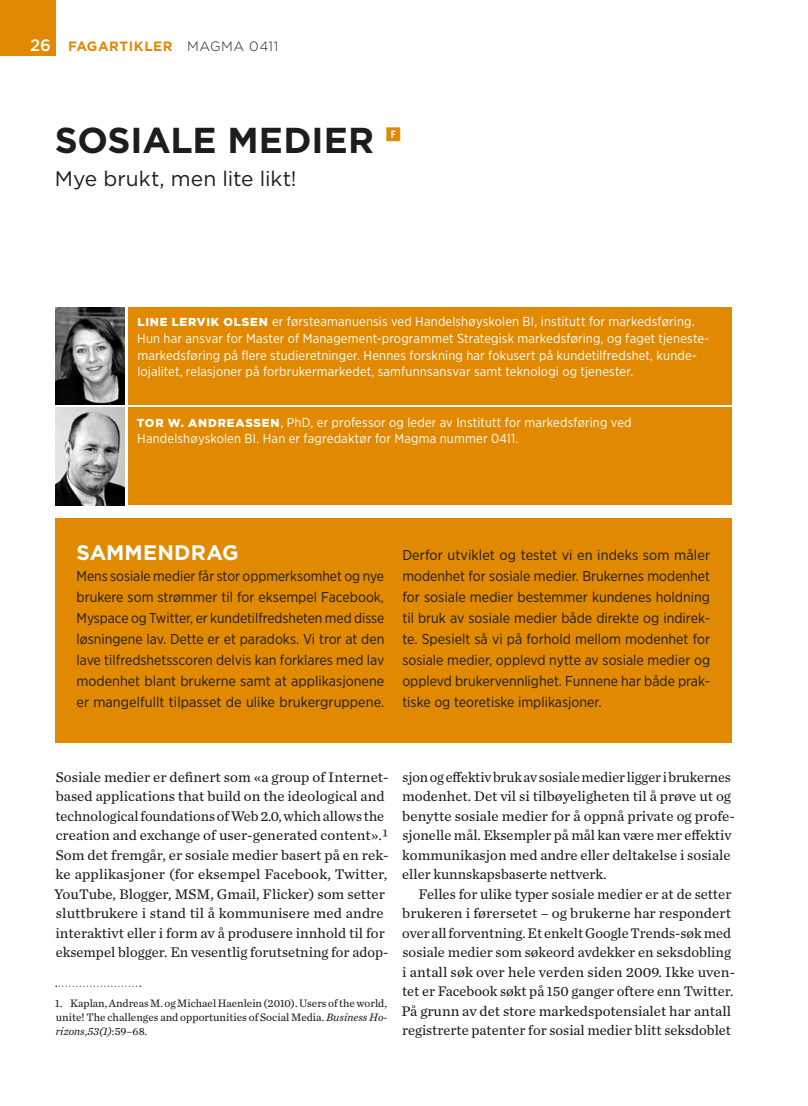
<style>
.page{position:relative;width:808px;height:1106px;background:#fff}
.page>*{position:absolute;margin:0;border:0;box-sizing:border-box;transform-origin:0 0}
.t1{font:700 36px "Gotham";letter-spacing:-.005em;color:#1d1d1b}
.t2{font:21px "Gotham";color:#1d1d1b}
.t3{font:700 21px "Gotham";letter-spacing:.01em;color:#fff}
.t4{font:14.55px/19.5px "Chronicle Text G2";color:#1d1d1b}
.t5{font:14.25px/21px "Gotham Narrow";color:#1d1d1b;text-align:justify}
.t6{font:700 13.5px "Gotham";letter-spacing:.04em;color:#e18900}
.t7{font:13.05px/16.8px "Gotham Narrow";letter-spacing:.01em;color:#fff}
.t8{font:11.25px/14.2px "Chronicle Text G2";color:#1d1d1b;text-align:justify}
.s1{font-weight:500;font-size:16.5px;color:#fff}
.s2{font-weight:300;color:#1d1d1b}
.s3{font-family:"Gotham";font-weight:900;font-size:11.55px}
.s4{font-style:italic}
</style>
<div class="page">
<div style="left:0;top:0;width:55px;height:55px;background:#e18900"></div>
<svg style="left:56px;top:985px;width:85px;height:1px"></svg>
<div style="left:55px;top:518px;width:676px;height:224px;background:#e18900"></div>
<img style="left:55px;top:307px;width:70px;height:97px">
<img style="left:55px;top:408px;width:70px;height:97px">
<div style="left:128px;top:307px;width:603px;height:97px;background:#e18900"></div>
<div style="left:128px;top:408px;width:603px;height:97px;background:#e18900"></div>
<p class="t6" style="left:30px;top:37px;width:250px"><span class="s1">26</span> FAGARTIKLER <span class="s2">MAGMA 0411</span></p>
<h1 class="t1" style="left:55px;top:117px;width:348px">SOSIALE MEDIER <sup>f</sup></h1>
<h2 class="t2" style="left:55px;top:165px;width:243px">Mye brukt, men lite likt!</h2>
<p class="t7" style="left:137px;top:313px;width:574px"><span class="s3">LINE LERVIK OLSEN</span> er førsteamanuensis ved Handelshøyskolen BI, institutt for markedsføring.<br>Hun har ansvar for Master of Management-programmet Strategisk markedsføring, og faget tjeneste&shy;markedsføring på flere studieretninger. Hennes forskning har fokusert på kundetilfredshet, kunde&shy;lojalitet, relasjoner på forbrukermarkedet, samfunnsansvar samt teknologi og tjenester.</p>
<p class="t7" style="left:137px;top:413px;width:496px"><span class="s3">TOR W. ANDRE-ASSEN</span> , PhD, er professor og leder av Institutt for markedsføring ved<br>Handelshøyskolen BI. Han er fagredaktør for Magma nummer 0411.</p>
<h2 class="t3" style="left:77px;top:539px;width:164px">SAMMENDRAG</h2>
<p class="t5" style="left:77px;top:565px;width:309px">Mens sosiale medier får stor oppmerksomhet og nye brukere som strømmer til for eksempel Facebook, Myspace og Twitter, er kundetilfredsheten med disse løsningene lav. Dette er et paradoks. Vi tror at den lave tilfredshetsscoren delvis kan forklares med lav modenhet blant brukerne samt at applikasjonene er mangelfullt tilpasset de ulike brukergruppene.</p>
<p class="t5" style="left:402px;top:544px;width:309px">Derfor utviklet og testet vi en indeks som måler modenhet for sosiale medier. Brukernes modenhet for sosiale medier bestemmer kundenes holdning til bruk av sosiale medier både direkte og indirek&shy;te. Spesielt så vi på forhold mellom modenhet for sosiale medier, opplevd nytte av sosiale medier og opplevd brukervennlighet. Funnene har både prak&shy;tiske og teoretiske implikasjoner.</p>
<p class="t4" style="left:54px;top:766px;width:336px">Sosiale medier er definert som «a group of Internet&shy;based applications that build on the ideological and technological foundations of Web 2.0, which allows the creation and exchange of user-generated content».1<br>Som det fremgår, er sosiale medier basert på en rek&shy;ke applikasjoner (for eksempel Facebook, Twitter, YouTube, Blogger, MSM, Gmail, Flicker) som setter sluttbrukere i stand til å kommunisere med andre interaktivt eller i form av å produsere innhold til for eksempel blogger. En vesentlig forutsetning for adop-</p>
<p class="t8" style="left:55px;top:995px;width:334px">1. Kaplan, Andreas M. og Michael Haenlein (2010). Users of the world, unite! The challenges and opportunities of Social Media. <span class="s4">Business Ho&shy;rizons</span>,<span class="s4">53(1)</span>:59–68.</p>
<p class="t4" style="left:402px;top:766px;width:333px">sjon og efektiv bruk av sosiale medier ligger i brukernes modenhet. Det vil si tilbøyeligheten til å prøve ut og benytte sosiale medier for å oppnå private og profe&shy;sjonelle mål. Eksempler på mål kan være mer efektiv kommunikasjon med andre eller deltakelse i sosiale eller kunnskapsbaserte nettverk.</p>
<p class="t4" style="left:402px;top:883px;width:333px;text-indent:17px">Felles for ulike typer sosiale medier er at de setter brukeren i førersetet – og brukerne har respondert over all forventning. Et enkelt Google Trends-søk med sosiale medier som søkeord avdekker en seksdobling i antall søk over hele verden siden 2009. Ikke uven&shy;tet er Facebook søkt på 150 ganger oftere enn Twitter.<br>På grunn av det store markedspotensialet har antall registrerte patenter for sosial medier blitt seksdoblet</p>
</div>
